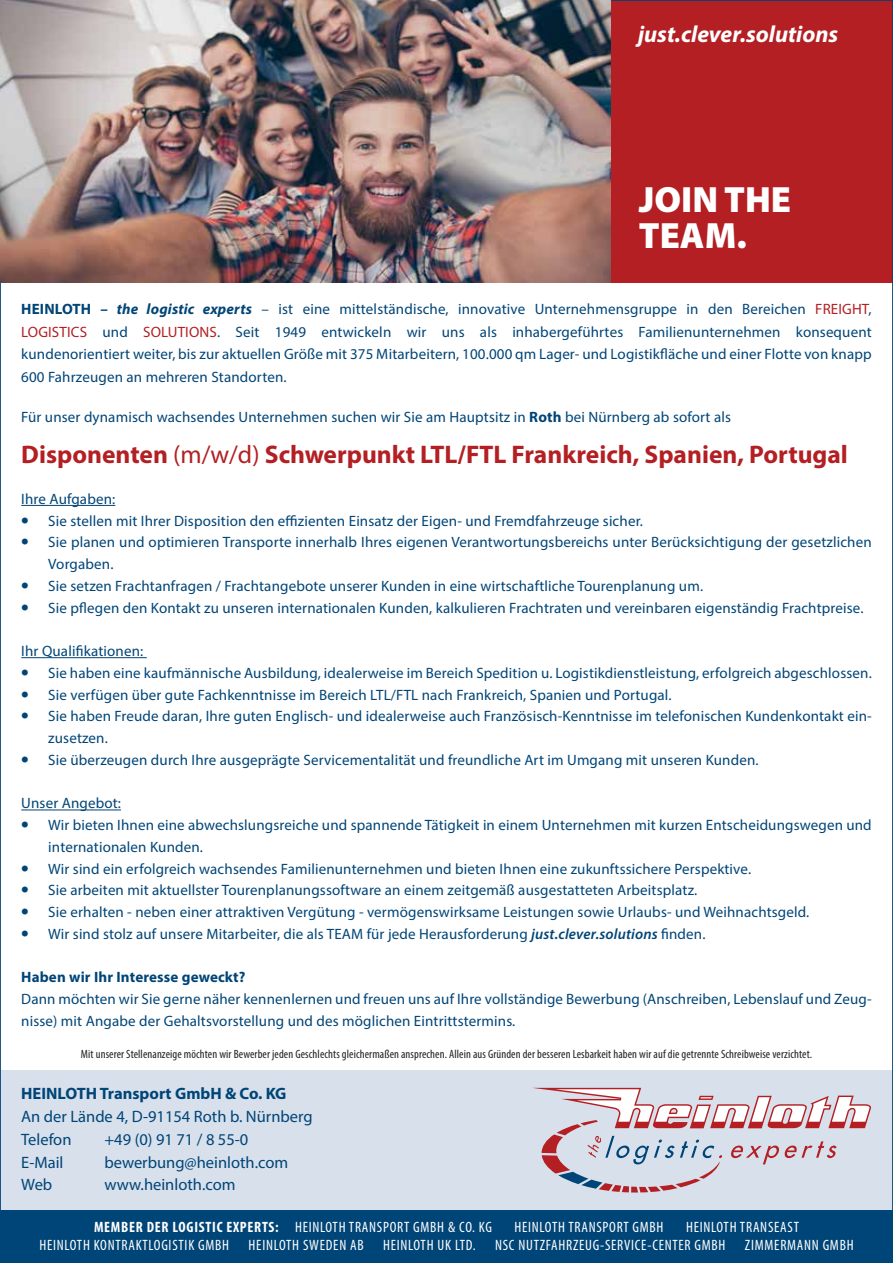
<style>
.page{position:relative;width:893px;height:1263px;background:#fff}
.page>*{position:absolute;margin:0;border:0;box-sizing:border-box;transform-origin:0 0}
.t1{font:900 36.6px/36.6px "Myriad Pro";color:#fff}
.t2{font:700 25.5px "Myriad Pro";color:#b31f23}
.t3{font:italic 700 23.4px "Myriad Pro";color:#fff}
.t4{font:16.5px/22.8px "Myriad Pro";color:#004577}
.t5{font:700 16.5px "Myriad Pro";color:#004577}
.t6{font:15px/21.8px "Myriad Pro";letter-spacing:.01em;color:#004577}
.t7{font:condensed 15px "Myriad Pro";letter-spacing:.05em;color:#fff}
.t8{font:700 15px "Myriad Pro";letter-spacing:.01em;color:#004577}
.t9{font:condensed 12px "Myriad Pro";letter-spacing:.01em;color:#231f20}
.s1{font-weight:700}
.s2{font-weight:700;font-style:italic}
.s3{color:#b31f23}
.s4{font-weight:400}
.s5{font-weight:900;font-size:21px}
.s6{font-weight:600;font-style:italic}
</style>
<div class="page">
<div style="left:0;top:1070px;width:893px;height:193px;background:#d8e0ec"></div>
<div style="left:0;top:1210px;width:893px;height:53px;background:#004577"></div>
<svg style="left:534px;top:1088px;width:338px;height:104px"></svg>
<div style="left:610px;top:0;width:283px;height:283px;background:#b31f23"></div>
<hr style="left:21px;top:505px;width:94px;height:1px;background:#004577">
<hr style="left:21px;top:657px;width:126px;height:1px;background:#004577">
<hr style="left:21px;top:809px;width:100px;height:1px;background:#004577">
<img style="left:0;top:0;width:610px;height:283px">
<h3 class="t3" style="left:638px;top:19px;width:202px">just.clever.solutions</h3>
<h1 class="t1" style="left:639px;top:181px;width:154px">JOIN THE<br>TEAM.</h1>
<p class="t6" style="left:21px;top:298px;width:852px;line-height:22.5px;text-align:justify"><span class="s1">HEINLOTH –</span> <span class="s2">the logistic experts</span> – ist eine mittelständische, innovative Unternehmensgruppe in den Bereichen <span class="s3">FREIGHT</span>, <span class="s3">LOGISTICS</span> und <span class="s3">SOLUTIONS</span>. Seit 1949 entwickeln wir uns als inhabergeführtes Familienunternehmen konsequent kundenorientiert weiter, bis zur aktuellen Größe mit 375 Mitarbeitern, 100.000 qm Lager- und Logistikfläche und einer Flotte von knapp 600 Fahrzeugen an mehreren Standorten.</p>
<p class="t6" style="left:21px;top:406px;width:711px">Für unser dynamisch wachsendes Unternehmen suchen wir Sie am Hauptsitz in <span class="s1">Roth</span> bei Nürnberg ab sofort als</p>
<h2 class="t2" style="left:21px;top:438px;width:828px">Disponenten <span class="s4">(m/w/d)</span> Schwerpunkt LTL/FTL Frankreich, Spanien, Portugal</h2>
<p class="t6" style="left:21px;top:488px;width:96px">Ihre Aufgaben:</p>
<p class="t6" style="left:21px;top:509px;width:623px"><span class="s5">•</span> Sie stellen mit Ihrer Disposition den effizienten Einsatz der Eigen- und Fremdfahrzeuge sicher.</p>
<p class="t6" style="left:48px;top:531px;width:825px;text-indent:-27px"><span class="s5">•</span> Sie planen und optimieren Transporte innerhalb Ihres eigenen Verantwortungsbereichs unter Berücksichtigung der gesetzlichen<br>Vorgaben.</p>
<p class="t6" style="left:21px;top:575px;width:683px"><span class="s5">•</span> Sie setzen Frachtanfragen / Frachtangebote unserer Kunden in eine wirtschaftliche Tourenplanung um.</p>
<p class="t6" style="left:21px;top:596px;width:844px"><span class="s5">•</span> Sie pflegen den Kontakt zu unseren internationalen Kunden, kalkulieren Frachtraten und vereinbaren eigenständig Frachtpreise.</p>
<p class="t6" style="left:21px;top:640px;width:124px">Ihr Qualifikationen:</p>
<p class="t6" style="left:21px;top:662px;width:852px"><span class="s5">•</span> Sie haben eine kaufmännische Ausbildung, idealerweise im Bereich Spedition u. Logistikdienstleistung, erfolgreich abgeschlossen.</p>
<p class="t6" style="left:21px;top:683px;width:652px"><span class="s5">•</span> Sie verfügen über gute Fachkenntnisse im Bereich LTL/FTL nach Frankreich, Spanien und Portugal.</p>
<p class="t6" style="left:48px;top:705px;width:825px;text-indent:-27px"><span class="s5">•</span> Sie haben Freude daran, Ihre guten Englisch- und idealerweise auch Französisch-Kenntnisse im telefonischen Kundenkontakt ein&shy;zusetzen.</p>
<p class="t6" style="left:21px;top:749px;width:739px"><span class="s5">•</span> Sie überzeugen durch Ihre ausgeprägte Servicementalität und freundliche Art im Umgang mit unseren Kunden.</p>
<p class="t6" style="left:21px;top:792px;width:101px">Unser Angebot:</p>
<p class="t6" style="left:48px;top:814px;width:825px;text-indent:-27px"><span class="s5">•</span> Wir bieten Ihnen eine abwechslungsreiche und spannende Tätigkeit in einem Unternehmen mit kurzen Entscheidungswegen und internationalen Kunden.</p>
<p class="t6" style="left:21px;top:857px;width:731px"><span class="s5">•</span> Wir sind ein erfolgreich wachsendes Familienunternehmen und bieten Ihnen eine zukunftssichere Perspektive.</p>
<p class="t6" style="left:21px;top:879px;width:678px"><span class="s5">•</span> Sie arbeiten mit aktuellster Tourenplanungssoftware an einem zeitgemäß ausgestatteten Arbeitsplatz.</p>
<p class="t6" style="left:21px;top:901px;width:790px"><span class="s5">•</span> Sie erhalten - neben einer attraktiven Vergütung - vermögenswirksame Leistungen sowie Urlaubs- und Weihnachtsgeld.</p>
<p class="t6" style="left:21px;top:923px;width:686px"><span class="s5">•</span> Wir sind stolz auf unsere Mitarbeiter, die als TEAM für jede Herausforderung <span class="s6">just.clever.solutions</span> finden.</p>
<p class="t8" style="left:21px;top:968px;width:226px">Haben wir Ihr Interesse geweckt?</p>
<p class="t6" style="left:21px;top:988px;width:852px">Dann möchten wir Sie gerne näher kennenlernen und freuen uns auf Ihre vollständige Bewerbung (Anschreiben, Lebenslauf und Zeug&shy;nisse) mit Angabe der Gehaltsvorstellung und des möglichen Eintrittstermins.</p>
<p class="t9" style="left:81px;top:1047px;width:733px">Mit unserer Stellenanzeige möchten wir Bewerber jeden Geschlechts gleichermaßen ansprechen. Allein aus Gründen der besseren Lesbarkeit haben wir auf die getrennte Schreibweise verzichtet.</p>
<p class="t5" style="left:21px;top:1083px;width:267px">HEINLOTH Transport GmbH &amp; Co. KG</p>
<p class="t4" style="left:21px;top:1105px;width:293px">An der Lände 4, D-91154 Roth b. Nürnberg<br>Telefon</p>
<p class="t4" style="left:104px;top:1128px;width:146px">+49 (0) 91 71 / 8 55-0</p>
<p class="t4" style="left:21px;top:1150px;width:44px">E-Mail</p>
<p class="t4" style="left:104px;top:1150px;width:185px">bewerbung@heinloth.com</p>
<p class="t4" style="left:21px;top:1173px;width:33px">Web</p>
<p class="t4" style="left:104px;top:1173px;width:133px">www.heinloth.com</p>
<p class="t7" style="left:94px;top:1218px;width:399px"><span class="s1">MEMBER DER LOGISTIC EXPERTS:</span> HEINLOTH TRANSPORT GMBH &amp; CO. KG</p>
<p class="t7" style="left:514px;top:1218px;width:151px">HEINLOTH TRANSPORT GMBH</p>
<p class="t7" style="left:686px;top:1218px;width:114px">HEINLOTH TRANSEAST</p>
<p class="t7" style="left:39px;top:1236px;width:191px">HEINLOTH KONTRAKTLOGISTIK GMBH</p>
<p class="t7" style="left:249px;top:1236px;width:117px">HEINLOTH SWEDEN AB</p>
<p class="t7" style="left:383px;top:1236px;width:94px">HEINLOTH UK LTD.</p>
<p class="t7" style="left:495px;top:1236px;width:232px">NSC NUTZFAHRZEUG-SERVICE-CENTER GMBH</p>
<p class="t7" style="left:745px;top:1236px;width:110px">ZIMMERMANN GMBH</p>
</div>
